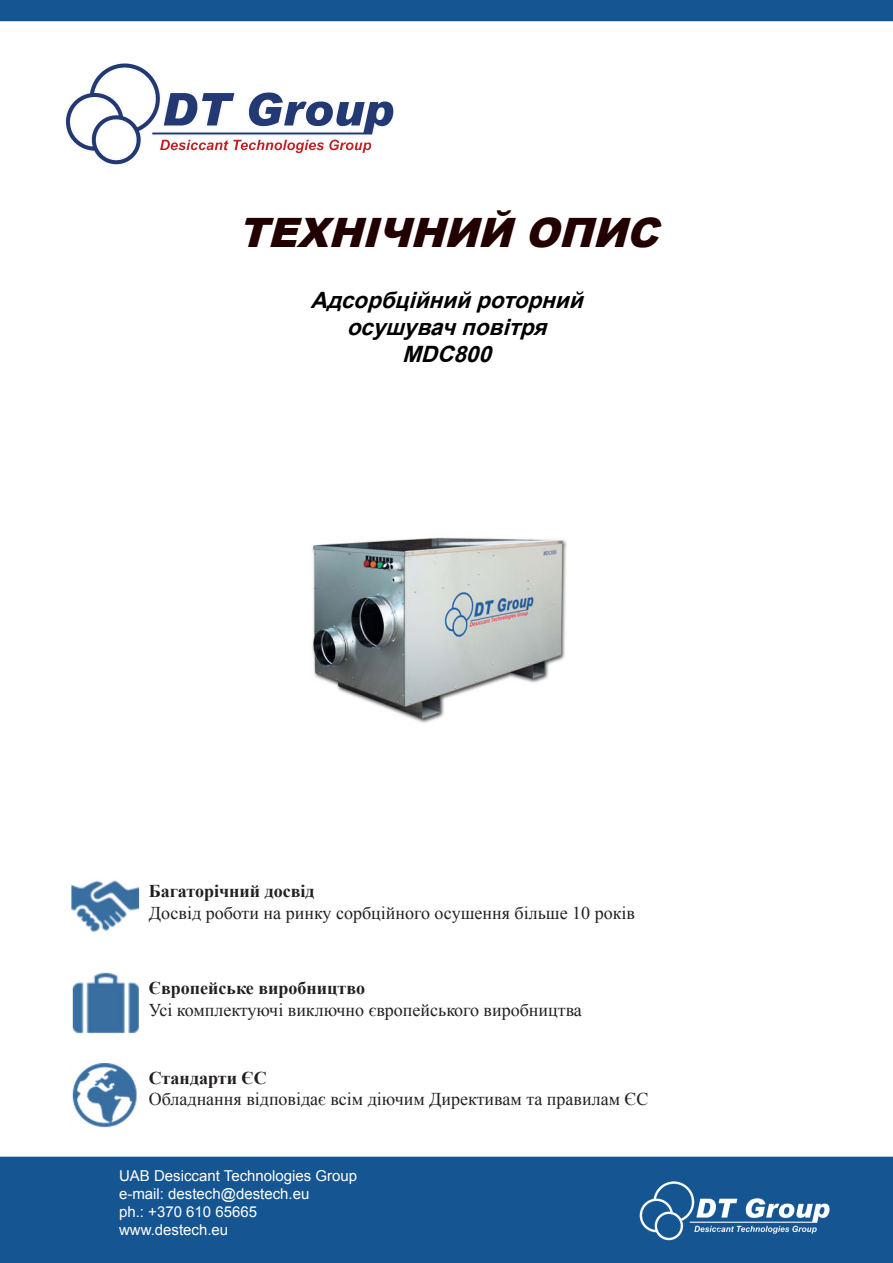
<style>
.page{position:relative;width:893px;height:1263px;background:#fff}
.page>*{position:absolute;margin:0;border:0;box-sizing:border-box;transform-origin:0 0}
.t1{font:italic 900 40.5px "Arial";color:#230000}
.t2{font:italic 700 22.5px/27px "Arial";color:#000001;text-align:center}
.t3{font:18px "Times New Roman";color:#231f20}
.t4{font:700 18px "Times New Roman";color:#231f20}
.t5{font:15px/18px "Arial";color:#fff}
</style>
<div class="page">
<div style="left:0;top:0;width:893px;height:21px;background:#155592"></div>
<img style="left:65px;top:63px;width:329px;height:102px">
<img style="left:312px;top:537px;width:255px;height:186px">
<img style="left:71px;top:880px;width:69px;height:52px">
<img style="left:72px;top:972px;width:67px;height:62px">
<img style="left:72px;top:1063px;width:65px;height:65px">
<div style="left:0;top:1157px;width:893px;height:106px;background:#155592"></div>
<img style="left:632px;top:1175px;width:197px;height:73px">
<h1 class="t1" style="left:238px;top:203px;width:436px">ТЕХНІЧНИЙ ОПИС</h1>
<p class="t2" style="left:310px;top:286px;width:282px">Адсорбційнийроторний осушувачповітря<br>MDC800</p>
<p class="t4" style="left:149px;top:878px;width:167px">Багаторічний досвід</p>
<p class="t3" style="left:149px;top:900px;width:488px">Досвід роботи на ринку сорбційного осушення більше 10 років</p>
<p class="t4" style="left:149px;top:975px;width:218px">Європейське виробництво</p>
<p class="t3" style="left:149px;top:997px;width:435px">Усі комплектуючі виключно європейського виробництва</p>
<p class="t4" style="left:149px;top:1065px;width:119px">Стандарти ЄС</p>
<p class="t3" style="left:149px;top:1087px;width:501px">Обладнання відповідає всім діючим Директивам та правилам ЄС</p>
<p class="t5" style="left:119px;top:1166px;width:240px">UAB Desiccant Technologies Group e-mail: destech@destech.eu<br>ph.: +370 610 65665 www.destech.eu</p>
</div>
